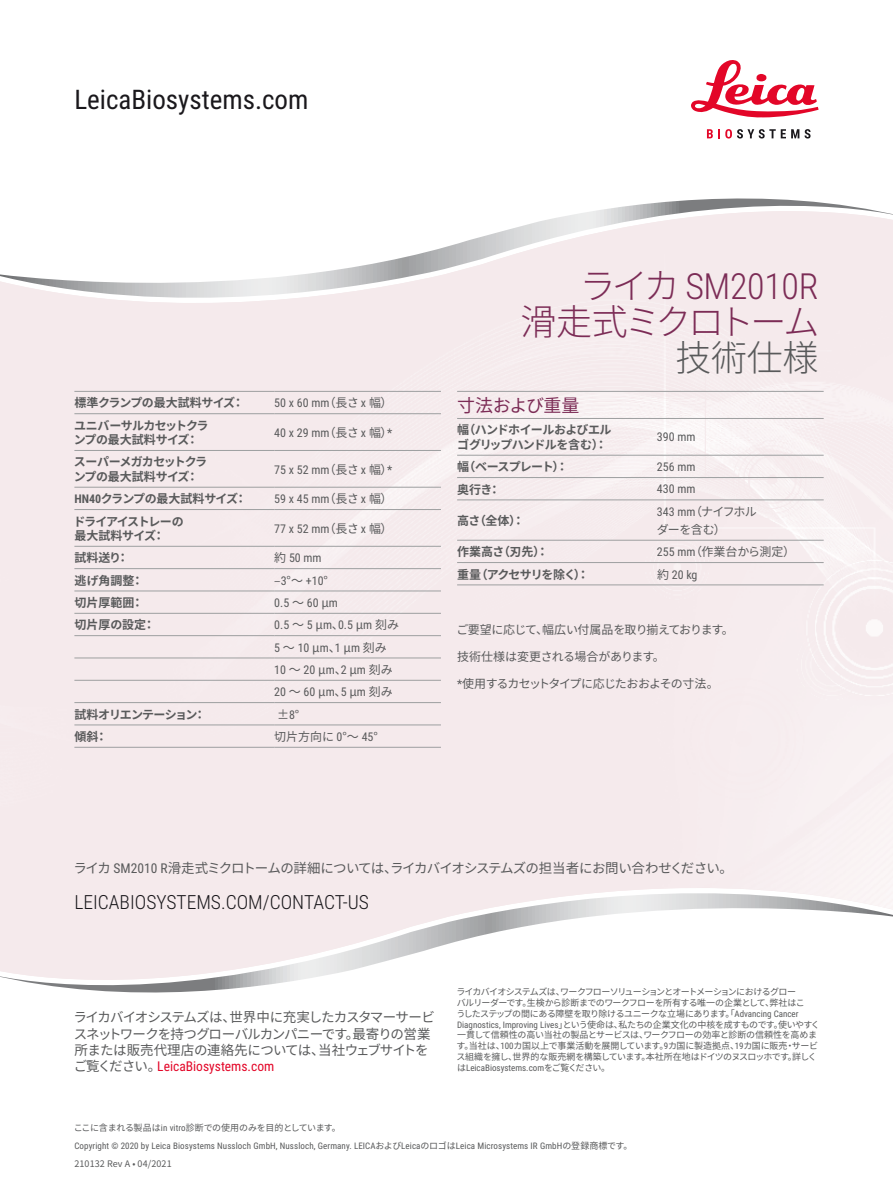
<style>
.page{position:relative;width:893px;height:1191px;background:#fff}
.page>*{position:absolute;margin:0;border:0;box-sizing:border-box;transform-origin:0 0}
.t1{font:300 36px "Roboto Condensed";letter-spacing:-.01em;color:#7c2c56}
.t2{font:300 36px "Noto Sans CJ Kjp";letter-spacing:-.09em;color:#7c2c56}
.t3{font:300 36px "Noto Sans CJ Kjp";color:#595a5b}
.t4{font:27px "Roboto Condensed";color:#1a181c}
.t5{font:300 19.5px "Roboto Condensed";color:#1a181c}
.t6{font:18px "Noto Sans CJ Kjp";letter-spacing:-.03em;color:#7c2c56}
.t7{font:13.5px/16.2px "Noto Sans CJ Kjp";letter-spacing:-.06em;color:#595a5b}
.t8{font:13.5px "Roboto Condensed";color:#e30628}
.t9{font:700 12px/14.4px "Noto Sans CJ Kjp";letter-spacing:-.045em;color:#595a5b}
.t10{font:12px/22.4px "Roboto Condensed";color:#595a5b}
.t11{font:12px/18px "Noto Sans CJ Kjp";letter-spacing:-.055em;color:#595a5b}
.t12{font:700 12px/14.4px "Noto Sans CJ Kjp";letter-spacing:-.065em;color:#595a5b}
.t13{font:12px "Noto Sans CJ Kjp";letter-spacing:-.075em;color:#595a5b}
.t14{font:12px "Noto Sans CJ Kjp";letter-spacing:-.015em;color:#595a5b}
.t15{font:12px "Noto Sans CJ Kjp";letter-spacing:-.01em;color:#595a5b}
.t16{font:700 12px "Noto Sans CJ Kjp";letter-spacing:-.08em;color:#595a5b}
.t17{font:700 12px "Noto Sans CJ Kjp";letter-spacing:-.075em;color:#595a5b}
.t18{font:9px/10.8px "Noto Sans CJ Kjp";letter-spacing:-.045em;color:#595a5b}
.t19{font:9px "Roboto Condensed";letter-spacing:.01em;color:#595a5b}
.t20{font:9px "Noto Sans CJ Kjp";letter-spacing:-.025em;color:#595a5b}
.t21{font:9px "Noto Sans CJ Kjp";letter-spacing:.01em;color:#595a5b}
.s1{font-family:"Noto Sans CJ Kjp"}
.s2{font-family:"Roboto Condensed"}
.s3{font-family:"Noto Sans CJ Kjp";color:#595a5b}
</style>
<div class="page">
<hr style="left:74px;top:391px;width:200px;height:1px;background:#9d9fa0">
<hr style="left:274px;top:391px;width:167px;height:1px;background:#9d9fa0">
<hr style="left:74px;top:413px;width:200px;height:1px;background:#9d9fa0">
<hr style="left:274px;top:413px;width:167px;height:1px;background:#9d9fa0">
<hr style="left:74px;top:450px;width:200px;height:1px;background:#9d9fa0">
<hr style="left:274px;top:450px;width:167px;height:1px;background:#9d9fa0">
<hr style="left:74px;top:487px;width:200px;height:1px;background:#9d9fa0">
<hr style="left:274px;top:487px;width:167px;height:1px;background:#9d9fa0">
<hr style="left:74px;top:509px;width:200px;height:1px;background:#9d9fa0">
<hr style="left:274px;top:509px;width:167px;height:1px;background:#9d9fa0">
<hr style="left:74px;top:546px;width:200px;height:1px;background:#9d9fa0">
<hr style="left:274px;top:546px;width:167px;height:1px;background:#9d9fa0">
<hr style="left:74px;top:568px;width:200px;height:1px;background:#9d9fa0">
<hr style="left:274px;top:568px;width:167px;height:1px;background:#9d9fa0">
<hr style="left:74px;top:590px;width:200px;height:1px;background:#9d9fa0">
<hr style="left:274px;top:590px;width:167px;height:1px;background:#9d9fa0">
<hr style="left:74px;top:613px;width:200px;height:1px;background:#9d9fa0">
<hr style="left:274px;top:613px;width:167px;height:1px;background:#9d9fa0">
<hr style="left:74px;top:635px;width:200px;height:1px;background:#9d9fa0">
<hr style="left:274px;top:635px;width:167px;height:1px;background:#9d9fa0">
<hr style="left:74px;top:657px;width:200px;height:1px;background:#9d9fa0">
<hr style="left:274px;top:657px;width:167px;height:1px;background:#9d9fa0">
<hr style="left:74px;top:680px;width:200px;height:1px;background:#9d9fa0">
<hr style="left:274px;top:680px;width:167px;height:1px;background:#9d9fa0">
<hr style="left:74px;top:702px;width:200px;height:1px;background:#9d9fa0">
<hr style="left:274px;top:702px;width:167px;height:1px;background:#9d9fa0">
<hr style="left:74px;top:724px;width:200px;height:1px;background:#9d9fa0">
<hr style="left:274px;top:724px;width:167px;height:1px;background:#9d9fa0">
<hr style="left:74px;top:747px;width:200px;height:1px;background:#9d9fa0">
<hr style="left:274px;top:747px;width:167px;height:1px;background:#9d9fa0">
<hr style="left:457px;top:455px;width:200px;height:1px;background:#9d9fa0">
<hr style="left:657px;top:455px;width:167px;height:1px;background:#9d9fa0">
<hr style="left:457px;top:477px;width:200px;height:1px;background:#9d9fa0">
<hr style="left:657px;top:477px;width:167px;height:1px;background:#9d9fa0">
<hr style="left:457px;top:499px;width:200px;height:1px;background:#9d9fa0">
<hr style="left:657px;top:499px;width:167px;height:1px;background:#9d9fa0">
<hr style="left:457px;top:540px;width:200px;height:1px;background:#9d9fa0">
<hr style="left:657px;top:540px;width:167px;height:1px;background:#9d9fa0">
<hr style="left:457px;top:562px;width:200px;height:1px;background:#9d9fa0">
<hr style="left:657px;top:562px;width:167px;height:1px;background:#9d9fa0">
<hr style="left:457px;top:584px;width:200px;height:1px;background:#9d9fa0">
<hr style="left:657px;top:584px;width:167px;height:1px;background:#9d9fa0">
<hr style="left:457px;top:391px;width:200px;height:1px;background:#9d9fa0">
<hr style="left:657px;top:391px;width:167px;height:1px;background:#9d9fa0">
<hr style="left:457px;top:418px;width:200px;height:1px;background:#9d9fa0">
<hr style="left:657px;top:418px;width:167px;height:1px;background:#9d9fa0">
<svg style="left:0;top:198px;width:893px;height:124px"></svg>
<svg style="left:0;top:869px;width:893px;height:124px"></svg>
<svg style="left:691px;top:60px;width:128px;height:58px"></svg>
<svg style="left:707px;top:129px;width:103px;height:9px"></svg>
<h2 class="t4" style="left:74px;top:81px;width:236px">LeicaBiosystems.com</h2>
<h3 class="t9" style="left:74px;top:396px;width:171px">標準クランプの最大試料サイズ：</h3>
<h3 class="t10" style="left:274px;top:391px;width:120px">50 x 60 mm<span class="s1">（長さ</span> x <span class="s1">幅）</span></h3>
<h3 class="t9" style="left:74px;top:418px;width:136px">ユニバーサルカセットクランプの最大試料サイズ：</h3>
<h3 class="t10" style="left:274px;top:421px;width:120px">40 x 29 mm<span class="s1">（長さ</span> x <span class="s1">幅）</span>*</h3>
<h3 class="t9" style="left:74px;top:455px;width:135px">スーパーメガカセットクランプの最大試料サイズ：</h3>
<h3 class="t10" style="left:274px;top:458px;width:120px">75 x 52 mm<span class="s1">（長さ</span> x <span class="s1">幅）</span>*</h3>
<h3 class="t9" style="left:74px;top:492px;width:174px"><span class="s2">HN40</span>クランプの最大試料サイズ：</h3>
<h3 class="t10" style="left:274px;top:487px;width:120px">59 x 45 mm<span class="s1">（長さ</span> x <span class="s1">幅）</span></h3>
<h3 class="t12" style="left:73px;top:514px;width:112px">ドライアイストレーの最大試料サイズ：</h3>
<h3 class="t10" style="left:274px;top:517px;width:120px">77 x 52 mm<span class="s1">（長さ</span> x <span class="s1">幅）</span></h3>
<h3 class="t9" style="left:74px;top:551px;width:56px">試料送り：</h3>
<h3 class="t10" style="left:274px;top:546px;width:49px"><span class="s1">約</span> 50 mm</h3>
<h3 class="t9" style="left:74px;top:573px;width:71px">逃げ角調整：</h3>
<h3 class="t11" style="left:274px;top:571px;width:55px">–<span class="s2">3</span>°～ <span class="s2">+10</span>°</h3>
<h3 class="t9" style="left:74px;top:595px;width:70px">切片厚範囲：</h3>
<h3 class="t10" style="left:274px;top:591px;width:65px">0.5 <span class="s1">～</span> 60 <span class="s1">μ</span>m</h3>
<h3 class="t9" style="left:74px;top:618px;width:82px">切片厚の設定：</h3>
<h3 class="t10" style="left:274px;top:613px;width:126px">0.5 <span class="s1">～</span> 5 <span class="s1">μ</span>m<span class="s1">、</span>0.5 <span class="s1">μ</span>m <span class="s1">刻み<br></span>5 <span class="s1">～</span> 10 <span class="s1">μ</span>m<span class="s1">、</span>1 <span class="s1">μ</span>m <span class="s1">刻み<br></span>10 <span class="s1">～</span> 20 <span class="s1">μ</span>m<span class="s1">、</span>2 <span class="s1">μ</span>m <span class="s1">刻み<br></span>20 <span class="s1">～</span> 60 <span class="s1">μ</span>m<span class="s1">、</span>5 <span class="s1">μ</span>m <span class="s1">刻み</span></h3>
<h3 class="t17" style="left:74px;top:707px;width:133px">試料オリエンテーション：</h3>
<h3 class="t11" style="left:277px;top:705px;width:24px">±<span class="s2">8</span>°</h3>
<h3 class="t9" style="left:74px;top:729px;width:34px">傾斜：</h3>
<h3 class="t11" style="left:274px;top:727px;width:105px">切片方向に <span class="s2">0</span>°～ <span class="s2">45</span>°</h3>
<h1 class="t1" style="left:580px;top:261px;width:240px"><span class="s1">ライカ</span> SM2010R</h1>
<h1 class="t2" style="left:520px;top:302px;width:301px">滑走式ミクロトーム</h1>
<h1 class="t3" style="left:676px;top:338px;width:144px">技術仕様</h1>
<h3 class="t6" style="left:457px;top:395px;width:124px">寸法および重量</h3>
<h3 class="t9" style="left:457px;top:423px;width:156px">幅（ハンドホイールおよびエルゴグリップハンドルを含む）：</h3>
<h3 class="t10" style="left:657px;top:425px;width:40px">390 mm</h3>
<h3 class="t12" style="left:457px;top:460px;width:113px">幅（ベースプレート）：</h3>
<h3 class="t10" style="left:657px;top:455px;width:40px">256 mm</h3>
<h3 class="t9" style="left:457px;top:482px;width:45px">奥行き：</h3>
<h3 class="t10" style="left:657px;top:477px;width:40px">430 mm</h3>
<h3 class="t9" style="left:457px;top:513px;width:69px">高さ（全体）：</h3>
<h3 class="t11" style="left:657px;top:503px;width:101px"><span class="s2">343 mm</span>（ナイフホルダーを含む）</h3>
<h3 class="t9" style="left:457px;top:545px;width:93px">作業高さ（刃先）：</h3>
<h3 class="t15" style="left:657px;top:545px;width:140px"><span class="s2">255 mm</span>（作業台から測定）</h3>
<h3 class="t16" style="left:457px;top:567px;width:134px">重量（アクセサリを除く）：</h3>
<h3 class="t10" style="left:657px;top:562px;width:42px"><span class="s1">約</span> 20 kg</h3>
<h3 class="t11" style="left:456px;top:620px;width:279px">ご要望に応じて、幅広い付属品を取り揃えております。</h3>
<h3 class="t14" style="left:457px;top:649px;width:209px">技術仕様は変更される場合があります。</h3>
<h3 class="t13" style="left:457px;top:677px;width:263px"><span class="s2">*</span>使用するカセットタイプに応じたおおよその寸法。</h3>
<h3 class="t7" style="left:73px;top:860px;width:661px">ライカ <span class="s2">SM2010 R</span>滑走式ミクロトームの詳細については、ライカバイオシステムズの担当者にお問い合わせください。</h3>
<h3 class="t5" style="left:74px;top:888px;width:296px">LEICABIOSYSTEMS.COM/CONTACT-US</h3>
<h3 class="t7" style="left:73px;top:1009px;width:363px">ライカバイオシステムズは、世界中に充実したカスタマーサービスネットワークを持つグローバルカンパニーです。最寄りの営業所または販売代理店の連絡先については、当社ウェブサイトを</h3>
<h3 class="t8" style="left:74px;top:1056px;width:202px"><span class="s3">ご覧ください。</span>LeicaBiosystems.com</h3>
<p class="t18" style="left:456px;top:986px;width:365px">ライカバイオシステムズは、ワークフローソリューションとオートメーションにおけるグロー<br>バルリーダーです。生検から診断までのワークフローを所有する唯一の企業として、弊社はこ<br>うしたステップの間にある障壁を取り除けるユニークな立場にあります。「<span class="s2">Advancing Cancer Diagnostics, Improving Lives</span>」という使命は、私たちの企業文化の中核を成すものです。使いやすく一貫して信頼性の高い当社の製品とサービスは、ワークフローの効率と診断の信頼性を高めます。当社は、<span class="s2">100</span>カ国以上で事業活動を展開しています。<span class="s2">9</span>カ国に製造拠点、<span class="s2">19</span>カ国に販売・サービス組織を擁し、世界的な販売網を構築しています。本社所在地はドイツのヌスロッホです。詳しく</p>
<p class="t19" style="left:457px;top:1061px;width:155px"><span class="s1">は</span>LeicaBiosystems.com<span class="s1">をご覧ください。</span></p>
<p class="t20" style="left:74px;top:1122px;width:269px">ここに含まれる製品は<span class="s2">in vitro</span>診断での使用のみを目的としています。</p>
<p class="t19" style="left:74px;top:1139px;width:559px">Copyright © 2020 by Leica Biosystems Nussloch GmbH, Nussloch, Germany. LEICA<span class="s1">および</span>Leica<span class="s1">のロゴは</span>Leica Microsystems IR GmbH<span class="s1">の登録商標です。</span></p>
<p class="t21" style="left:74px;top:1158px;width:99px">210132 Rev A • 04/2021</p>
</div>
